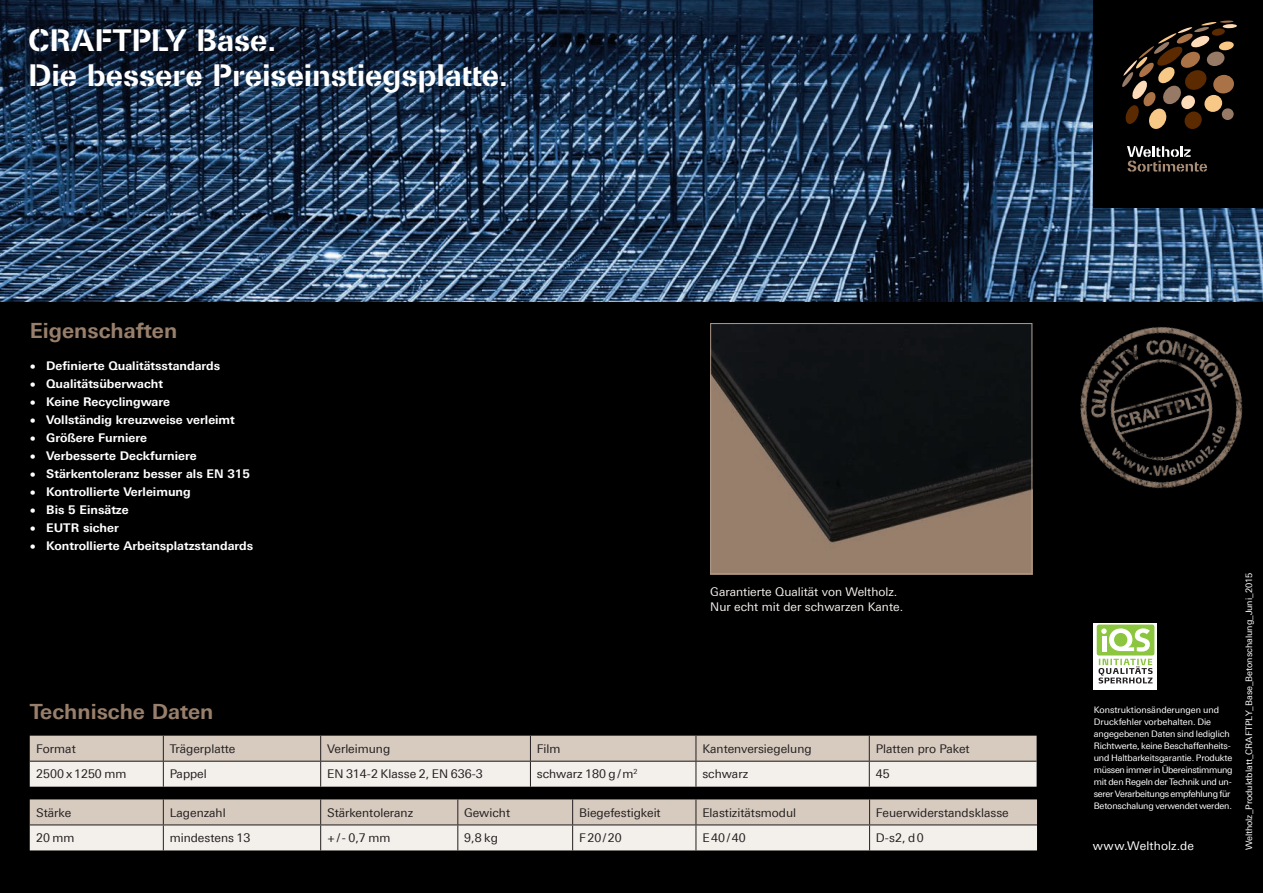
<style>
.page{position:relative;width:1263px;height:893px;background:#010000}
.page>*{position:absolute;margin:0;border:0;box-sizing:border-box;transform-origin:0 0}
.t1{font:700 30px/34.5px "Weltholz Univers";color:#fff}
.t2{font:700 21px "KMS Univers";color:#977f6b}
.t3{font:12px "KMS Univers";color:#231f20}
.t4{font:700 12px "KMS Univers";color:#fff}
.t5{font:12px/15px "KMS Univers";color:#f3efeb}
.t6{font:12px "KMS Univers";letter-spacing:.015em;color:#fff}
.t7{font:9px/12px "KMS Univers";letter-spacing:-.015em;color:#fff}
</style>
<div class="page">
<img style="left:0;top:0;width:1263px;height:302px">
<div style="left:1094px;top:0;width:169px;height:207px;background:#010000"></div>
<svg style="left:1122px;top:20px;width:112px;height:109px"></svg>
<svg style="left:1127px;top:146px;width:80px;height:26px"></svg>
<img style="left:712px;top:325px;width:318px;height:247px">
<div style="left:710px;top:323px;width:322px;height:251px;border:1px solid #af9a89"></div>
<svg style="left:30px;top:736px;width:1006px;height:51px;background:#ded6cf"></svg>
<svg style="left:30px;top:799px;width:1007px;height:51px;background:#ddd5ce"></svg>
<svg style="left:1094px;top:623px;width:63px;height:66px"></svg>
<div style="left:1097px;top:625px;width:57px;height:30px;background:#8bc63e;border-radius:2px"></div>
<svg style="left:1101px;top:628px;width:49px;height:24px"></svg>
<div style="left:1114px;top:633px;width:13px;height:14px;background:#8bc63e;border-radius:50%"></div>
<svg style="left:1098px;top:659px;width:54px;height:24px"></svg>
<img style="left:1080px;top:327px;width:163px;height:162px">
<h1 class="t1" style="left:28px;top:22px;width:481px">CRAFTPLY Base.<br>Die bessere Preiseinstiegsplatte.</h1>
<h2 class="t2" style="left:30px;top:318px;width:149px">Eigenschaften</h2>
<h3 class="t4" style="left:30px;top:358px;width:192px">• Definierte Qualitätsstandards</h3>
<h3 class="t4" style="left:30px;top:376px;width:135px">• Qualitätsüberwacht</h3>
<h3 class="t4" style="left:30px;top:394px;width:142px">• Keine Recyclingware</h3>
<h3 class="t4" style="left:30px;top:412px;width:207px">• Vollständig kreuzweise verleimt</h3>
<h3 class="t4" style="left:30px;top:430px;width:119px">• Größere Furniere</h3>
<h3 class="t4" style="left:30px;top:448px;width:168px">• Verbesserte Deckfurniere</h3>
<h3 class="t4" style="left:30px;top:466px;width:222px">• Stärkentoleranz besser als EN 315</h3>
<h3 class="t4" style="left:30px;top:484px;width:162px">• Kontrollierte Verleimung</h3>
<h3 class="t4" style="left:30px;top:502px;width:100px">• Bis 5 Einsätze</h3>
<h3 class="t4" style="left:30px;top:520px;width:91px">• EUTR sicher</h3>
<h3 class="t4" style="left:30px;top:538px;width:225px">• Kontrollierte Arbeitsplatzstandards</h3>
<h3 class="t5" style="left:710px;top:584px;width:194px">Garantierte Qualität von Weltholz.<br>Nur echt mit der schwarzen Kante.</h3>
<h2 class="t2" style="left:30px;top:699px;width:185px">Technische Daten</h2>
<p class="t7" style="left:1094px;top:704px;width:140px">Konstruktionsänderungen und Druckfehler vorbehalten. Die angegebenen Daten sind lediglich Richtwerte, keine Beschaffenheits&shy;und Haltbarkeitsgarantie. Produkte müssen immer in Übereinstimmung mit den Regeln der Technik und un&shy;serer Verarbeitungs empfehlung für Betonschalung verwendet werden.</p>
<h3 class="t6" style="left:1093px;top:839px;width:103px">www.Weltholz.de</h3>
<h3 class="t3" style="left:36px;top:742px;width:41px">Format</h3>
<h3 class="t3" style="left:170px;top:742px;width:67px">Trägerplatte</h3>
<h3 class="t3" style="left:327px;top:742px;width:65px">Verleimung</h3>
<h3 class="t3" style="left:537px;top:742px;width:25px">Film</h3>
<h3 class="t3" style="left:702px;top:742px;width:111px">Kantenversiegelung</h3>
<h3 class="t3" style="left:876px;top:742px;width:96px">Platten pro Paket</h3>
<h3 class="t3" style="left:36px;top:767px;width:92px">2500 x1250 mm</h3>
<h3 class="t3" style="left:170px;top:767px;width:39px">Pappel</h3>
<h3 class="t3" style="left:327px;top:767px;width:157px">EN 314-2 Klasse 2, EN 636-3</h3>
<h3 class="t3" style="left:537px;top:767px;width:102px">schwarz 180 g/m<sup>2</sup></h3>
<h3 class="t3" style="left:702px;top:767px;width:47px">schwarz</h3>
<h3 class="t3" style="left:876px;top:767px;width:15px">45</h3>
<h3 class="t3" style="left:36px;top:805px;width:37px">Stärke</h3>
<h3 class="t3" style="left:170px;top:805px;width:58px">Lagenzahl</h3>
<h3 class="t3" style="left:327px;top:805px;width:88px">Stärkentoleranz</h3>
<h3 class="t3" style="left:464px;top:805px;width:47px">Gewicht</h3>
<h3 class="t3" style="left:579px;top:805px;width:83px">Biegefestigkeit</h3>
<h3 class="t3" style="left:702px;top:805px;width:95px">Elastizitätsmodul</h3>
<h3 class="t3" style="left:876px;top:805px;width:134px">Feuerwiderstandsklasse</h3>
<h3 class="t3" style="left:36px;top:831px;width:40px">20 mm</h3>
<h3 class="t3" style="left:170px;top:831px;width:82px">mindestens 13</h3>
<h3 class="t3" style="left:327px;top:831px;width:65px">+/- 0,7 mm</h3>
<h3 class="t3" style="left:464px;top:831px;width:35px">9,8 kg</h3>
<h3 class="t3" style="left:579px;top:831px;width:44px">F20/20</h3>
<h3 class="t3" style="left:702px;top:831px;width:45px">E40/40</h3>
<h3 class="t3" style="left:876px;top:831px;width:49px">D-s2, d0</h3>
<p class="t7" style="left:1243px;top:850px;width:279px;rotate:-90deg">Weltholz_Produktblatt_CRAFTPLY_Base_Betonschalung_Juni_2015</p>
</div>
